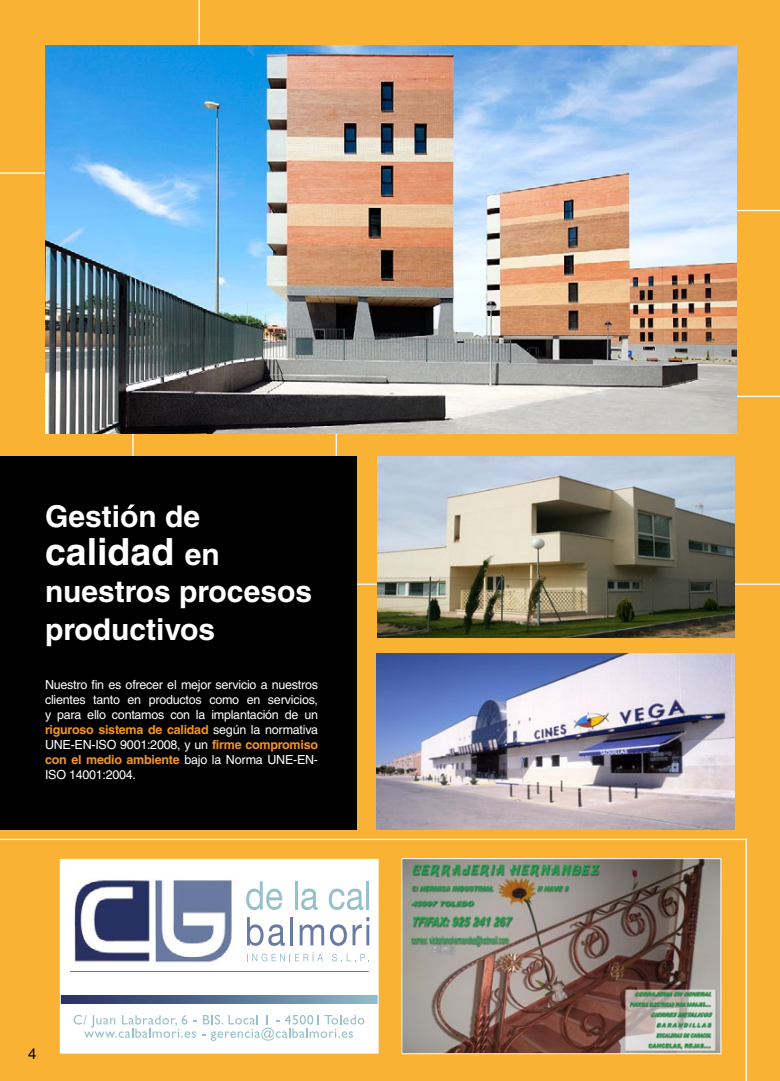
<style>
.page{position:relative;width:780px;height:1081px;background:#f9b234}
.page>*{position:absolute;margin:0;border:0;box-sizing:border-box;transform-origin:0 0}
.t1{font:700 37.5px "Helvetica LT";color:#fff}
.t2{font:700 30px/37.5px "Helvetica LT";color:#fff}
.t3{font:15px "Helvetica LT";color:#000}
.t4{font:12.5px/15px "Helvetica LT";letter-spacing:-.02em;color:#fff;text-align:justify}
.s1{font-size:30px}
.s2{font-weight:700;color:#f4941f}
</style>
<div class="page">
<svg style="left:0;top:839px;width:746px;height:242px"></svg>
<img style="left:403px;top:860px;width:316px;height:192px">
<div style="left:401px;top:858px;width:320px;height:196px;border:1px solid #fff"></div>
<div style="left:60px;top:859px;width:318px;height:194px;background:#fff"></div>
<img style="left:74px;top:879px;width:158px;height:84px">
<svg style="left:73px;top:1015px;width:291px;height:26px"></svg>
<svg style="left:246px;top:881px;width:36px;height:29px"></svg>
<hr style="left:295px;top:881px;width:3px;height:28px;background:#96c0cd">
<svg style="left:301px;top:888px;width:16px;height:22px"></svg>
<svg style="left:329px;top:888px;width:34px;height:22px"></svg>
<hr style="left:366px;top:881px;width:3px;height:28px;background:#96c0cd">
<svg style="left:247px;top:917px;width:38px;height:29px"></svg>
<hr style="left:290px;top:917px;width:3px;height:28px;background:#697ba2">
<svg style="left:300px;top:924px;width:24px;height:21px"></svg>
<svg style="left:330px;top:917px;width:39px;height:29px"></svg>
<svg style="left:247px;top:952px;width:76px;height:9px"></svg>
<svg style="left:332px;top:953px;width:33px;height:8px"></svg>
<hr style="left:70px;top:971px;width:298px;height:1px;background:#697ba2">
<svg style="left:62px;top:996px;width:314px;height:7px;background:#577093"></svg>
<div style="left:0;top:456px;width:357px;height:373px;background:#000"></div>
<img style="left:376px;top:653px;width:359px;height:176px">
<img style="left:45px;top:45px;width:691px;height:389px">
<img style="left:377px;top:456px;width:358px;height:182px">
<h2 class="t2" style="left:45px;top:497px;width:157px">Gestión de</h2>
<h1 class="t1" style="left:45px;top:529px;width:176px">calidad <span class="s1">en</span></h1>
<h2 class="t2" style="left:45px;top:572px;width:268px">nuestros procesos productivos</h2>
<p class="t4" style="left:45px;top:676px;width:274px">Nuestro fin es ofrecer el mejor servicio a nuestros clientes tanto en productos como en servicios, y para ello contamos con la implantación de un <span class="s2">riguroso sistema de calidad</span> según la normativa UNE-EN-ISO 9001:2008, y un <span class="s2">firme compromiso con el medio ambiente</span> bajo la Norma UNE-EN-ISO 14001:2004.</p>
<p class="t3" style="left:28px;top:1045px;width:10px">4</p>
</div>
